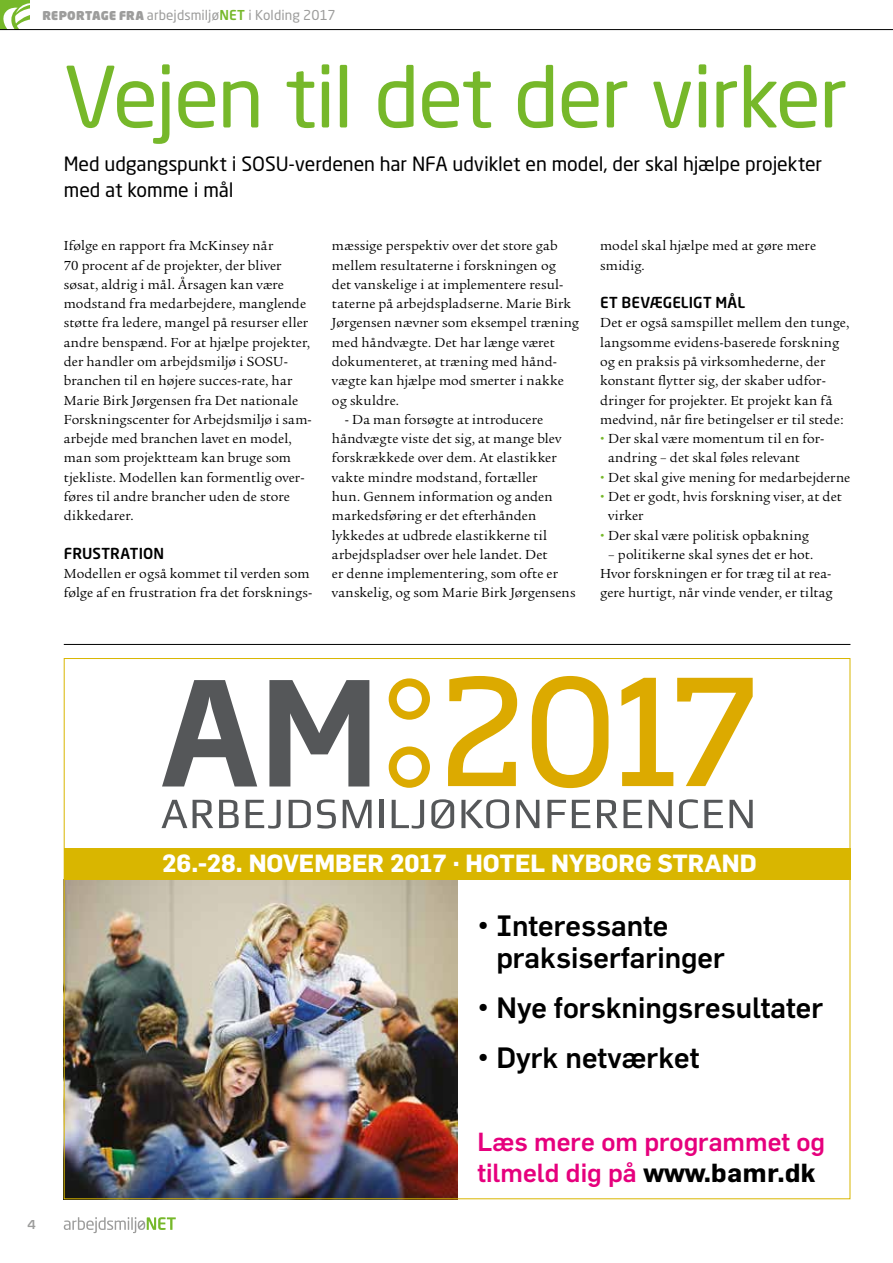
<style>
.page{position:relative;width:893px;height:1263px;background:#fff}
.page>*{position:absolute;margin:0;border:0;box-sizing:border-box;transform-origin:0 0}
.t1{font:83.25px "Neo Sans Std";letter-spacing:-.025em;color:#76b82a}
.t2{font:500 28.8px/32.1px "Flama";color:#000}
.t3{font:500 25.65px/30.8px "Flama";color:#e6007d}
.t4{font:700 24.45px "Flama";color:#fff}
.t5{font:19.5px/25.5px "Neo Sans Std";letter-spacing:-.005em;color:#000}
.t6{font:500 15px "Neo Sans Std";letter-spacing:.005em;color:#000}
.t7{font:14.25px/19.4px "Legacy Serif";letter-spacing:.01em;color:#000}
.t8{font:13.5px "Neo Sans Std";letter-spacing:.005em;color:#9d9d9c}
.t9{font:600 12px "Eurostile";color:#9d9d9c}
.s1{font-weight:900;font-size:12px}
.s2{font-weight:500;color:#76b82a}
.s3{font-weight:900;color:#76b82a}
.s4{font-weight:700;color:#000}
</style>
<div class="page">
<svg style="left:64px;top:1217px;width:112px;height:16px"></svg>
<div style="left:0;top:0;width:30px;height:30px;background:#76b82a"></div>
<svg style="left:0;top:3px;width:49px;height:28px"></svg>
<hr style="left:0;top:29px;width:893px;height:1px;background:#000">
<hr style="left:64px;top:644px;width:786px;height:1px;background:#000">
<img style="left:66px;top:879px;width:391px;height:318px">
<svg style="left:269px;top:680px;width:100px;height:106px"></svg>
<svg style="left:162px;top:680px;width:95px;height:106px"></svg>
<svg style="left:389px;top:746px;width:41px;height:42px"></svg>
<svg style="left:389px;top:678px;width:41px;height:42px"></svg>
<svg style="left:448px;top:676px;width:69px;height:110px"></svg>
<svg style="left:532px;top:676px;width:76px;height:112px"></svg>
<svg style="left:162px;top:800px;width:25px;height:28px"></svg>
<svg style="left:193px;top:800px;width:20px;height:28px"></svg>
<svg style="left:219px;top:800px;width:20px;height:28px"></svg>
<svg style="left:246px;top:800px;width:35px;height:28px"></svg>
<svg style="left:289px;top:800px;width:22px;height:28px"></svg>
<svg style="left:317px;top:799px;width:19px;height:29px"></svg>
<svg style="left:343px;top:800px;width:29px;height:28px"></svg>
<hr style="left:380px;top:800px;width:4px;height:28px;background:#555759">
<svg style="left:392px;top:800px;width:32px;height:28px"></svg>
<svg style="left:431px;top:799px;width:23px;height:29px"></svg>
<svg style="left:461px;top:799px;width:48px;height:29px"></svg>
<svg style="left:516px;top:800px;width:23px;height:28px"></svg>
<svg style="left:547px;top:800px;width:19px;height:28px"></svg>
<svg style="left:572px;top:800px;width:18px;height:28px"></svg>
<svg style="left:597px;top:800px;width:45px;height:28px"></svg>
<svg style="left:649px;top:800px;width:23px;height:28px"></svg>
<svg style="left:679px;top:799px;width:19px;height:29px"></svg>
<svg style="left:704px;top:800px;width:19px;height:28px"></svg>
<svg style="left:730px;top:800px;width:23px;height:28px"></svg>
<svg style="left:621px;top:678px;width:132px;height:108px"></svg>
<div style="left:64px;top:848px;width:786px;height:31px;background:#d9b600"></div>
<p class="t8" style="left:43px;top:7px;width:295px"><span class="s1">REPORTAGE FRA</span> arbejdsmiljø<span class="s2">NET</span> i Kolding 2017</p>
<h1 class="t1" style="left:64px;top:46px;width:785px">Vejen til det der virker</h1>
<h3 class="t5" style="left:64px;top:151px;width:760px">Med udgangspunkt i SOSU-verdenen har NFA udviklet en model, der skal hjælpe projekter med at komme i mål</h3>
<p class="t7" style="left:64px;top:236px;width:250px">Ifølge en rapport fra McKinsey når<br>70 procent af de projekter, der bliver søsat, aldrig i mål. Årsagen kan være modstand fra medarbejdere, manglende støtte fra ledere, mangel på resurser eller andre benspænd. For at hjælpe projekter, der handler om arbejdsmiljø i SOSU&shy;branchen til en højere succes-rate, har Marie Birk Jørgensen fra Det nationale Forskningscenter for Arbejdsmiljø i sam&shy;arbejde med branchen lavet en model, man som projektteam kan bruge som tjekliste. Modellen kan formentlig over&shy;føres til andre brancher uden de store dikkedarer.</p>
<p class="t6" style="left:64px;top:544px;width:102px">FRUSTRATION</p>
<p class="t7" style="left:64px;top:564px;width:250px">Modellen er også kommet til verden som følge af en frustration fra det forsknings-</p>
<p class="t7" style="left:332px;top:236px;width:248px">mæssige perspektiv over det store gab mellem resultaterne i forskningen og<br>det vanskelige i at implementere resul&shy;taterne på arbejdspladserne. Marie Birk Jørgensen nævner som eksempel træning med håndvægte. Det har længe været dokumenteret, at træning med hånd&shy;vægte kan hjælpe mod smerter i nakke og skuldre.</p>
<p class="t7" style="left:332px;top:410px;width:245px;text-indent:13px">- Da man forsøgte at introducere håndvægte viste det sig, at mange blev forskrækkede over dem. At elastikker vakte mindre modstand, fortæller<br>hun. Gennem information og anden markedsføring er det efterhånden lykkedes at udbrede elastikkerne til arbejdspladser over hele landet. Det<br>er denne implementering, som ofte er vanskelig, og som Marie Birk Jørgensens</p>
<p class="t7" style="left:600px;top:236px;width:217px">model skal hjælpe med at gøre mere smidig.</p>
<p class="t6" style="left:600px;top:293px;width:146px">ET BEVÆGELIGT MÅL</p>
<p class="t7" style="left:600px;top:313px;width:251px">Det er også samspillet mellem den tunge, langsomme evidens-baserede forskning og en praksis på virksomhederne, der konstant flytter sig, der skaber udfor&shy;dringer for projekter. Et projekt kan få medvind, når fire betingelser er til stede:</p>
<p class="t7" style="left:608px;top:429px;width:218px;text-indent:-8px"><span class="s3">•</span> Der skal være momentum til en for&shy;andring – det skal føles relevant</p>
<p class="t7" style="left:600px;top:468px;width:252px"><span class="s3">•</span> Det skal give mening for medarbejderne</p>
<p class="t7" style="left:608px;top:487px;width:235px;text-indent:-8px"><span class="s3">•</span> Det er godt, hvis forskning viser, at det virker</p>
<p class="t7" style="left:600px;top:525px;width:210px"><span class="s3">•</span> Der skal være politisk opbakning</p>
<p class="t7" style="left:600px;top:545px;width:234px;text-indent:8px">– politikerne skal synes det er hot.<br>Hvor forskningen er for træg til at rea&shy;gere hurtigt, når vinde vender, er tiltag</p>
<h3 class="t4" style="left:162px;top:849px;width:596px">26.-28. NOVEMBER 2017 · HOTEL NYBORG STRAND</h3>
<h2 class="t2" style="left:496px;top:909px;width:230px;text-indent:-19px">• Interessante praksiserfaringer</h2>
<h2 class="t2" style="left:478px;top:991px;width:347px">• Nye forskningsresultater</h2>
<h2 class="t2" style="left:478px;top:1042px;width:223px">• Dyrk netværket</h2>
<p class="t9" style="left:28px;top:1217px;width:10px">4</p>
<h3 class="t3" style="left:478px;top:1126px;width:349px">Læs mere om programmet og tilmeld dig på <span class="s4">www.bamr.dk</span></h3>
</div>
